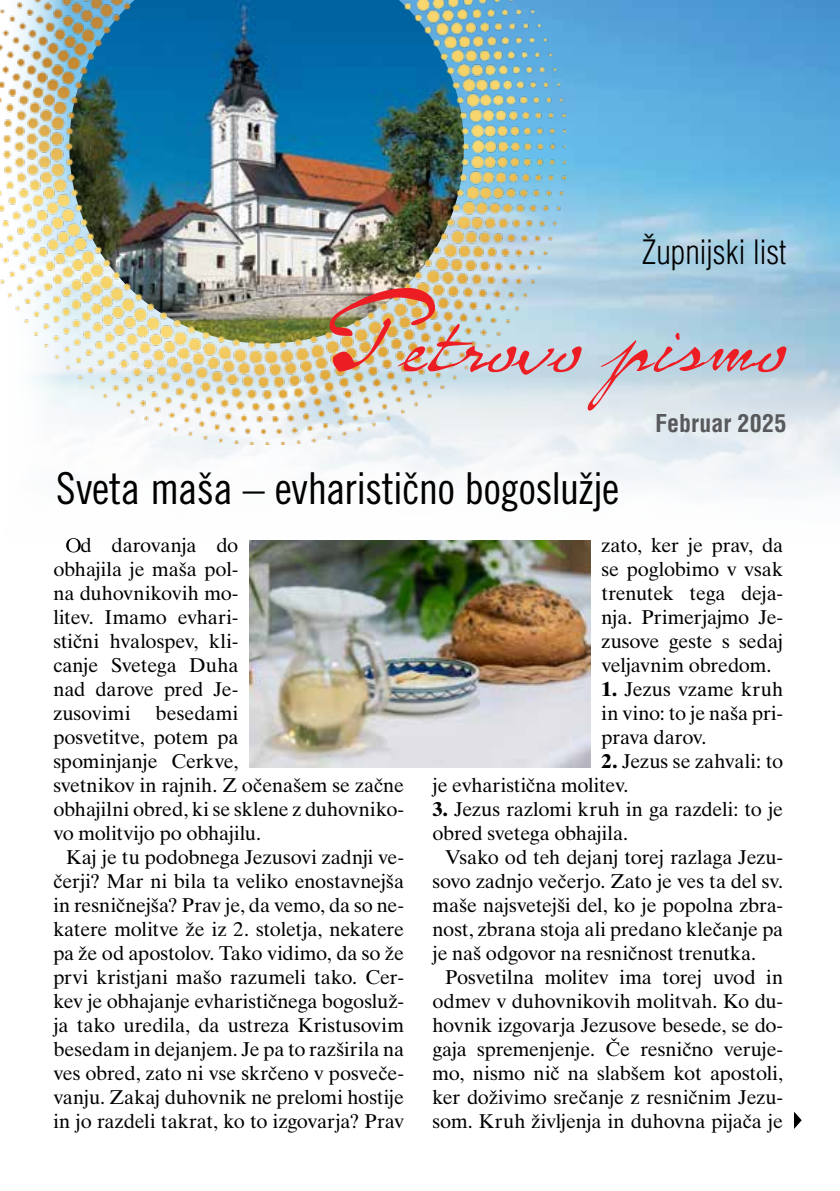
<style>
.page{position:relative;width:840px;height:1191px;background:#fff}
.page>*{position:absolute;margin:0;border:0;box-sizing:border-box;transform-origin:0 0}
.t1{font:44px "Trade Gothic OT Cn 18";letter-spacing:-.015em;color:#000}
.t2{font:300 condensed 32.8px "Helvetica";letter-spacing:-.005em;color:#000}
.t3{font:700 condensed 24px "Helvetica";letter-spacing:.005em;color:#58595b}
.t4{font:20px/24px "Times Delo";letter-spacing:-.01em;color:#000;text-align:justify}
.s1{font-weight:700}
</style>
<div class="page">
<img style="left:71px;top:0;width:768px;height:553px">
<img style="left:0;top:0;width:565px;height:444px">
<svg style="left:329px;top:288px;width:457px;height:122px;background:#c7c4c7"></svg>
<svg style="left:66px;top:538px;width:15px;height:14px"></svg>
<img style="left:249px;top:540px;width:341px;height:227px">
<svg style="left:794px;top:1111px;width:7px;height:18px"></svg>
<h2 class="t2" style="left:641px;top:232px;width:146px">Župnijski list</h2>
<h1 class="t1" style="left:56px;top:462px;width:564px">Sveta maša – evharistično bogoslužje</h1>
<p class="t3" style="left:654px;top:408px;width:133px">Februar 2025</p>
<p class="t4" style="left:53px;top:533px;width:186px;text-indent:27px">d darovanja do obhajila je maša pol&shy;na duhovnikovih mo&shy;litev. Imamo evhari&shy;stični hvalospev, kli&shy;canje Svetega Duha nad darove pred Je&shy;zusovimi</p>
<p class="t4" style="left:53px;top:701px;width:352px;text-align:left;text-indent:102px">besedami<br>posvetitve, potem pa<br>spominjanje Cerkve,<br>svetnikov in rajnih. Z očenašem se začne obhajilni obred, ki se sklene z duhovniko&shy;vo molitvijo po obhajilu.</p>
<p class="t4" style="left:53px;top:845px;width:352px;text-indent:13px">Kaj je tu podobnega Jezusovi zadnji ve&shy;čerji? Mar ni bila ta veliko enostavnejša in resničnejša? Prav je, da vemo, da so ne&shy;katere molitve že iz 2. stoletja, nekatere pa že od apostolov. Tako vidimo, da so že prvi kristjani mašo razumeli tako. Cer&shy;kev je obhajanje evharističnega bogosluž&shy;ja tako uredila, da ustreza Kristusovim besedam in dejanjem. Je pa to razširila na ves obred, zato ni vse skrčeno v posveče&shy;vanju. Zakaj duhovnik ne prelomi hostije in jo razdeli takrat, ko to izgovarja? Prav</p>
<p class="t4" style="left:601px;top:533px;width:183px">zato, ker je prav, da se poglobimo v vsak trenutek tega deja&shy;nja. Primerjajmo Je&shy;zusove geste s sedaj veljavnim obredom.</p>
<p class="t4" style="left:601px;top:677px;width:183px"><span class="s1">1.</span> Jezus vzame kruh in vino: to je naša pri&shy;prava darov.</p>
<p class="t4" style="left:432px;top:749px;width:352px;text-indent:169px"><span class="s1">2.</span> Jezus se zahvali: to je evharistična molitev.</p>
<p class="t4" style="left:432px;top:797px;width:352px"><span class="s1">3.</span> Jezus razlomi kruh in ga razdeli: to je obred svetega obhajila.</p>
<p class="t4" style="left:432px;top:845px;width:352px;text-indent:13px">Vsako od teh dejanj torej razlaga Jezu&shy;sovo zadnjo večerjo. Zato je ves ta del sv. maše najsvetejši del, ko je popolna zbra&shy;nost, zbrana stoja ali predano klečanje pa je naš odgovor na resničnost trenutka.</p>
<p class="t4" style="left:432px;top:965px;width:352px;text-indent:13px">Posvetilna molitev ima torej uvod in odmev v duhovnikovih molitvah. Ko du&shy;hovnik izgovarja Jezusove besede, se do&shy;gaja spremenjenje. Če resnično veruje&shy;mo, nismo nič na slabšem kot apostoli, ker doživimo srečanje z resničnim Jezu&shy;som. Kruh življenja in duhovna pijača je</p>
</div>
